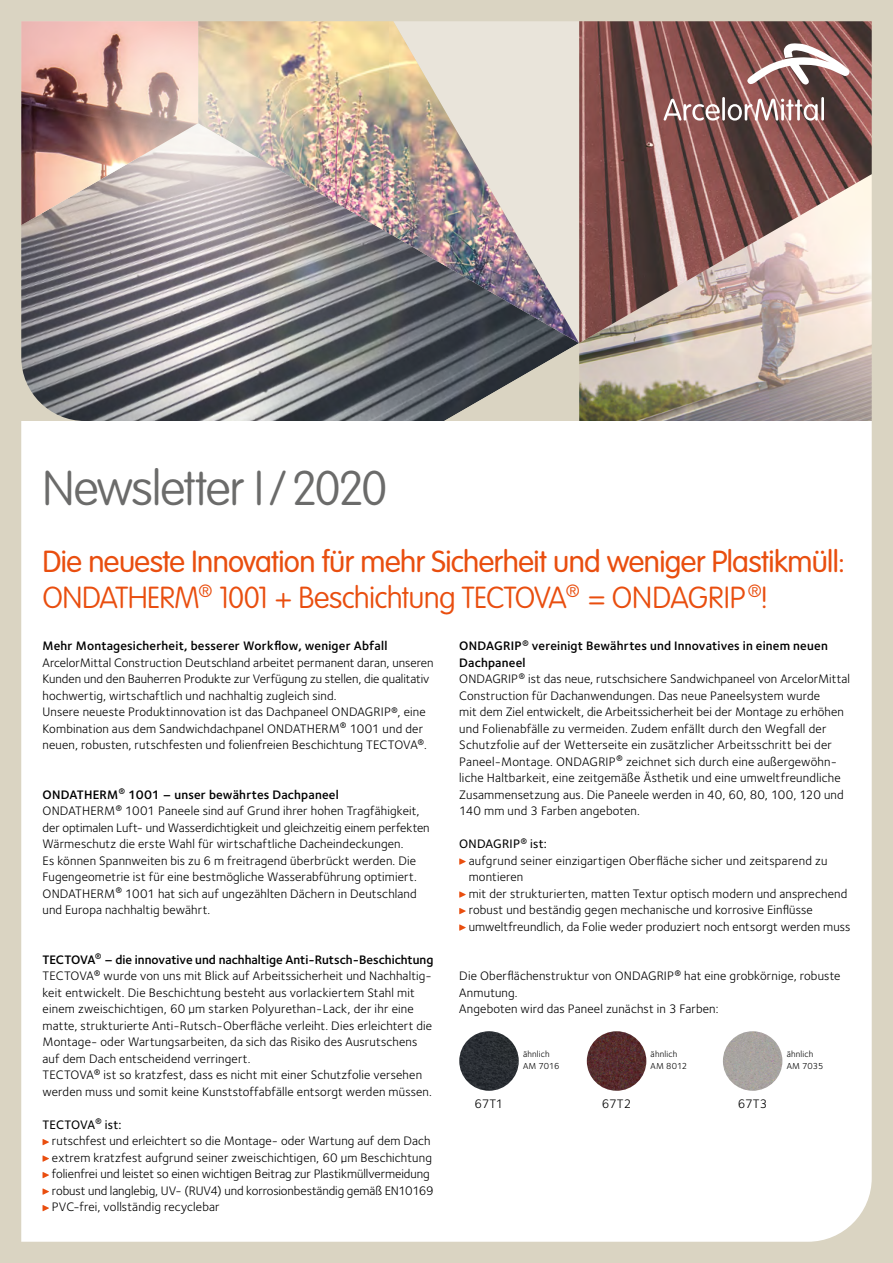
<style>
.page{position:relative;width:893px;height:1263px;background:#dad4c2}
.page>*{position:absolute;margin:0;border:0;box-sizing:border-box;transform-origin:0 0}
.t1{font:100 48px "VAG Rounded";letter-spacing:-.025em;color:#6b6b6a}
.t2{font:300 30px/36px "VAG Rounded";letter-spacing:-.02em;color:#e94e0f}
.t3{font:12.75px/16.5px "Foundry Sterling";letter-spacing:.01em;color:#000}
.t4{font:600 12.75px/16.5px "Foundry Sterling";letter-spacing:.01em;color:#000}
.t5{font:500 12.75px "Foundry Sterling";letter-spacing:.01em;color:#000}
.t6{font:9px/12px "Foundry Sterling";letter-spacing:.02em;color:#000}
.s1{font-weight:100}
</style>
<div class="page">
<div style="left:21px;top:421px;width:851px;height:821px;background:#fff"></div>
<img style="left:579px;top:343px;width:293px;height:78px">
<img style="left:579px;top:21px;width:293px;height:322px">
<svg style="left:209px;top:21px;width:370px;height:102px;background:#e4d6bc"></svg>
<img style="left:21px;top:123px;width:558px;height:298px">
<svg style="left:198px;top:343px;width:381px;height:78px"></svg>
<svg style="left:21px;top:225px;width:177px;height:118px;background:#858187"></svg>
<img style="left:21px;top:21px;width:166px;height:204px">
<img style="left:77px;top:21px;width:242px;height:243px;border-radius:50%">
<svg style="left:664px;top:99px;width:56px;height:22px"></svg>
<hr style="left:722px;top:97px;width:3px;height:24px;background:#fff">
<svg style="left:728px;top:99px;width:90px;height:22px;background:#ab8b89"></svg>
<hr style="left:821px;top:97px;width:3px;height:24px;background:#fff">
<svg style="left:746px;top:43px;width:106px;height:42px;background:#ab8886"></svg>
<svg style="left:43px;top:1139px;width:6px;height:6px"></svg>
<svg style="left:43px;top:1155px;width:6px;height:7px"></svg>
<svg style="left:43px;top:1172px;width:6px;height:6px"></svg>
<svg style="left:43px;top:1188px;width:6px;height:7px"></svg>
<svg style="left:43px;top:1205px;width:6px;height:6px"></svg>
<svg style="left:459px;top:858px;width:7px;height:7px"></svg>
<svg style="left:459px;top:891px;width:7px;height:7px"></svg>
<svg style="left:459px;top:908px;width:7px;height:6px"></svg>
<svg style="left:459px;top:924px;width:7px;height:7px"></svg>
<img style="left:459px;top:1031px;width:60px;height:60px;border-radius:30px">
<img style="left:587px;top:1031px;width:59px;height:60px;border-radius:30px">
<img style="left:723px;top:1031px;width:59px;height:60px;border-radius:30px">
<h1 class="t1" style="left:43px;top:461px;width:346px">Newsletter I/2020</h1>
<h2 class="t2" style="left:43px;top:544px;width:804px">Die neueste Innovation für mehr Sicherheit und weniger Plastikmüll:<br><span class="s1">ONDATHERM</span><sup>®</sup> <span class="s1">1001 + Beschichtung TECTOVA</span><sup>®</sup> <span class="s1">= ONDAGRIP</span><sup>®</sup><span class="s1">!</span></h2>
<p class="t4" style="left:43px;top:637px;width:346px">Mehr Montagesicherheit, besserer Workflow, weniger Abfall</p>
<p class="t3" style="left:43px;top:654px;width:393px">ArcelorMittal Construction Deutschland arbeitet permanent daran, unseren Kunden und den Bauherren Produkte zur Verfügung zu stellen, die qualitativ hochwertig, wirtschaftlich und nachhaltig zugleich sind.<br>Unsere neueste Produktinnovation ist das Dachpaneel ONDAGRIP®, eine Kombination aus dem Sandwichdachpanel ONDATHERM® 1001 und der neuen, robusten, rutschfesten und folienfreien Beschichtung TECTOVA®.</p>
<p class="t4" style="left:43px;top:786px;width:298px">ONDATHERM® 1001 – unser bewährtes Dachpaneel</p>
<p class="t3" style="left:43px;top:802px;width:389px">ONDATHERM® 1001 Paneele sind auf Grund ihrer hohen Tragfähigkeit, der optimalen Luft- und Wasserdichtigkeit und gleichzeitig einem perfekten Wärmeschutz die erste Wahl für wirtschaftliche Dacheindeckungen.<br>Es können Spannweiten bis zu 6 m freitragend überbrückt werden. Die Fugengeometrie ist für eine bestmögliche Wasserabführung optimiert.<br>ONDATHERM® 1001 hat sich auf ungezählten Dächern in Deutschland und Europa nachhaltig bewährt.</p>
<p class="t4" style="left:43px;top:951px;width:392px">TECTOVA® – die innovative und nachhaltige Anti-Rutsch-Beschichtung</p>
<p class="t3" style="left:43px;top:967px;width:391px">TECTOVA® wurde von uns mit Blick auf Arbeitssicherheit und Nachhaltig&shy;keit entwickelt. Die Beschichtung besteht aus vorlackiertem Stahl mit einem zweischichtigen, 60 μm starken Polyurethan-Lack, der ihr eine matte, strukturierte Anti-Rutsch-Oberfläche verleiht. Dies erleichtert die Montage- oder Wartungsarbeiten, da sich das Risiko des Ausrutschens auf dem Dach entscheidend verringert.<br>TECTOVA® ist so kratzfest, dass es nicht mit einer Schutzfolie versehen werden muss und somit keine Kunststoffabfälle entsorgt werden müssen.</p>
<p class="t5" style="left:43px;top:1115px;width:80px">TECTOVA® ist:</p>
<p class="t3" style="left:52px;top:1132px;width:383px">rutschfest und erleichtert so die Montage- oder Wartung auf dem Dach extrem kratzfest aufgrund seiner zweischichtigen, 60 μm Beschichtung folienfrei und leistet so einen wichtigen Beitrag zur Plastikmüllvermeidung robust und langlebig, UV- (RUV4) und korrosionbeständig gemäß EN10169<br>PVC-frei, vollständig recyclebar</p>
<p class="t4" style="left:459px;top:637px;width:370px">ONDAGRIP® vereinigt Bewährtes und Innovatives in einem neuen<br>Dachpaneel</p>
<p class="t3" style="left:459px;top:670px;width:392px">ONDAGRIP® ist das neue, rutschsichere Sandwichpaneel von ArcelorMittal Construction für Dachanwendungen. Das neue Paneelsystem wurde<br>mit dem Ziel entwickelt, die Arbeitssicherheit bei der Montage zu erhöhen und Folienabfälle zu vermeiden. Zudem enfällt durch den Wegfall der Schutzfolie auf der Wetterseite ein zusätzlicher Arbeitsschritt bei der Paneel-Montage. ONDAGRIP® zeichnet sich durch eine außergewöhn&shy;liche Haltbarkeit, eine zeitgemäße Ästhetik und eine umweltfreundliche Zusammensetzung aus. Die Paneele werden in 40, 60, 80, 100, 120 und 140 mm und 3 Farben angeboten.</p>
<p class="t5" style="left:459px;top:835px;width:89px">ONDAGRIP® ist:</p>
<p class="t3" style="left:469px;top:852px;width:383px">aufgrund seiner einzigartigen Oberfläche sicher und zeitsparend zu montieren<br>mit der strukturierten, matten Textur optisch modern und ansprechend robust und beständig gegen mechanische und korrosive Einflüsse umweltfreundlich, da Folie weder produziert noch entsorgt werden muss</p>
<p class="t3" style="left:459px;top:967px;width:383px">Die Oberflächenstruktur von ONDAGRIP® hat eine grobkörnige, robuste<br>Anmutung.<br>Angeboten wird das Paneel zunächst in 3 Farben:</p>
<p class="t6" style="left:523px;top:1048px;width:38px">ähnlich<br>AM 7016</p>
<p class="t6" style="left:651px;top:1048px;width:38px">ähnlich<br>AM 8012</p>
<p class="t6" style="left:787px;top:1048px;width:38px">ähnlich<br>AM 7035</p>
<p class="t3" style="left:474px;top:1095px;width:31px">67T1</p>
<p class="t3" style="left:602px;top:1095px;width:31px">67T2</p>
<p class="t3" style="left:738px;top:1095px;width:31px">67T3</p>
</div>
